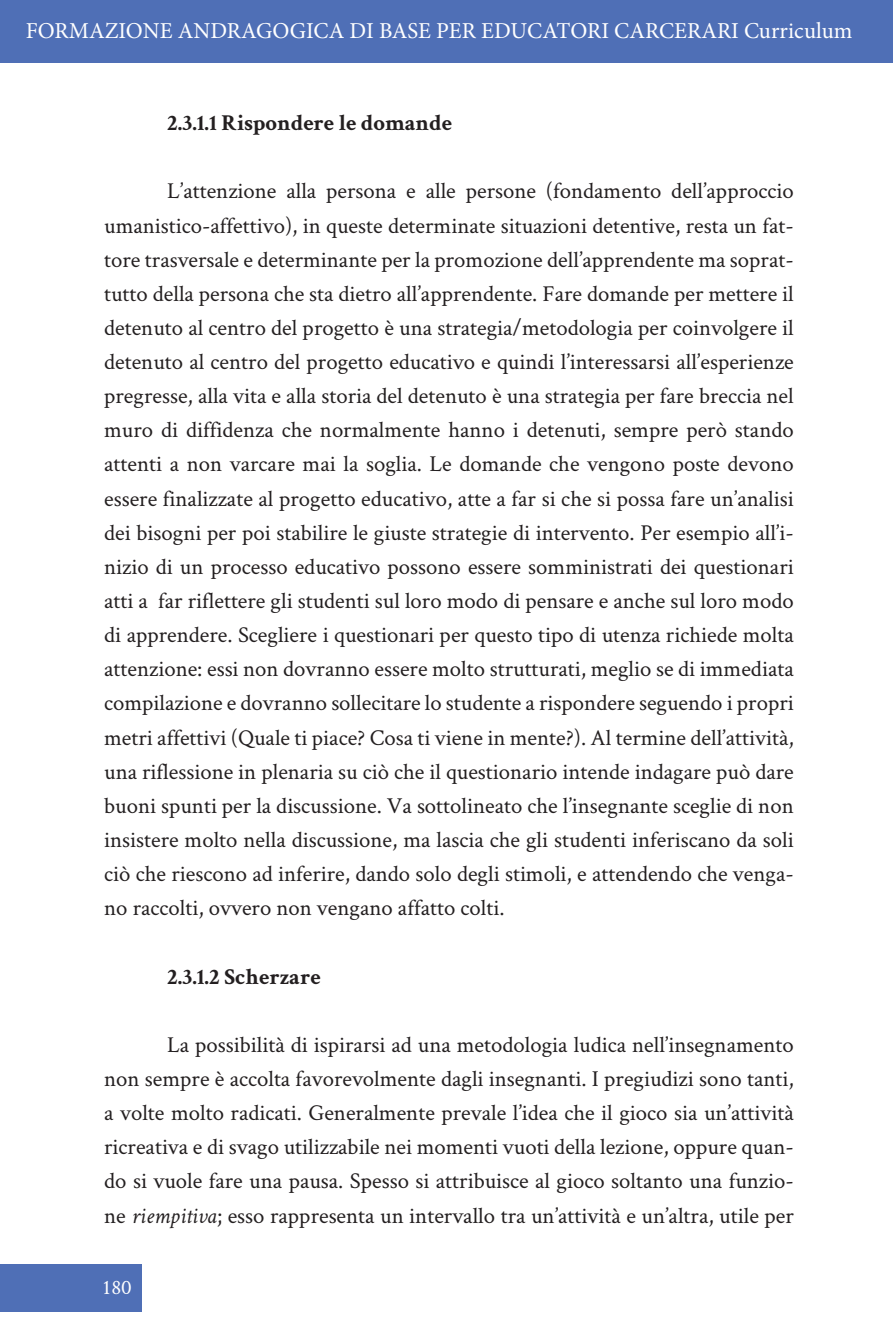
<style>
.page{position:relative;width:893px;height:1340px;background:#fff}
.page>*{position:absolute;margin:0;border:0;box-sizing:border-box;transform-origin:0 0}
.t1{font:22.75px/34.1px "Crimson Text";color:#231f20;text-align:justify}
.t2{font:22.75px "Minion Pro";color:#fff}
.t3{font:700 22.75px "Crimson Text";color:#231f20}
.t4{font:21px "Crimson Text";color:#fff}
.s1{font-style:italic}
</style>
<div class="page">
<div style="left:0;top:0;width:893px;height:63px;background:#4f6fb6"></div>
<div style="left:0;top:1263px;width:142px;height:48px;background:#4f6fb6"></div>
<p class="t2" style="left:26px;top:16px;width:828px">FORMAZIONE ANDRAGOGICA DI BASE PER EDUCATORI CARCERARI Curriculum</p>
<p class="t3" style="left:167px;top:109px;width:286px">2.3.1.1 Rispondere le domande</p>
<p class="t1" style="left:104px;top:173px;width:691px;text-indent:63px">L’attenzione alla persona e alle persone (fondamento dell’approccio umanistico-affettivo), in queste determinate situazioni detentive, resta un fat&shy;tore trasversale e determinante per la promozione dell’apprendente ma soprat&shy;tutto della persona che sta dietro all’apprendente. Fare domande per mettere il detenuto al centro del progetto è una strategia/metodologia per coinvolgere il detenuto al centro del progetto educativo e quindi l’interessarsi all’esperienze pregresse, alla vita e alla storia del detenuto è una strategia per fare breccia nel muro di diffidenza che normalmente hanno i detenuti, sempre però stando attenti a non varcare mai la soglia. Le domande che vengono poste devono essere finalizzate al progetto educativo, atte a far si che si possa fare un’analisi dei bisogni per poi stabilire le giuste strategie di intervento. Per esempio all’i&shy;nizio di un processo educativo possono essere somministrati dei questionari atti a far riflettere gli studenti sul loro modo di pensare e anche sul loro modo di apprendere. Scegliere i questionari per questo tipo di utenza richiede molta attenzione: essi non dovranno essere molto strutturati, meglio se di immediata compilazione e dovranno sollecitare lo studente a rispondere seguendo i propri metri affettivi (Quale ti piace? Cosa ti viene in mente?). Al termine dell’attività, una riflessione in plenaria su ciò che il questionario intende indagare può dare buoni spunti per la discussione. Va sottolineato che l’insegnante sceglie di non insistere molto nella discussione, ma lascia che gli studenti inferiscano da soli ciò che riescono ad inferire, dando solo degli stimoli, e attendendo che venga&shy;no raccolti, ovvero non vengano affatto colti.</p>
<p class="t3" style="left:167px;top:962px;width:155px">2.3.1.2 Scherzare</p>
<p class="t1" style="left:104px;top:1026px;width:691px;text-indent:63px">La possibilità di ispirarsi ad una metodologia ludica nell’insegnamento non sempre è accolta favorevolmente dagli insegnanti. I pregiudizi sono tanti, a volte molto radicati. Generalmente prevale l’idea che il gioco sia un’attività ricreativa e di svago utilizzabile nei momenti vuoti della lezione, oppure quan&shy;do si vuole fare una pausa. Spesso si attribuisce al gioco soltanto una funzio&shy;ne <span class="s1">riempitiva</span>; esso rappresenta un intervallo tra un’attività e un’altra, utile per</p>
<p class="t4" style="left:102px;top:1273px;width:31px">180</p>
</div>
